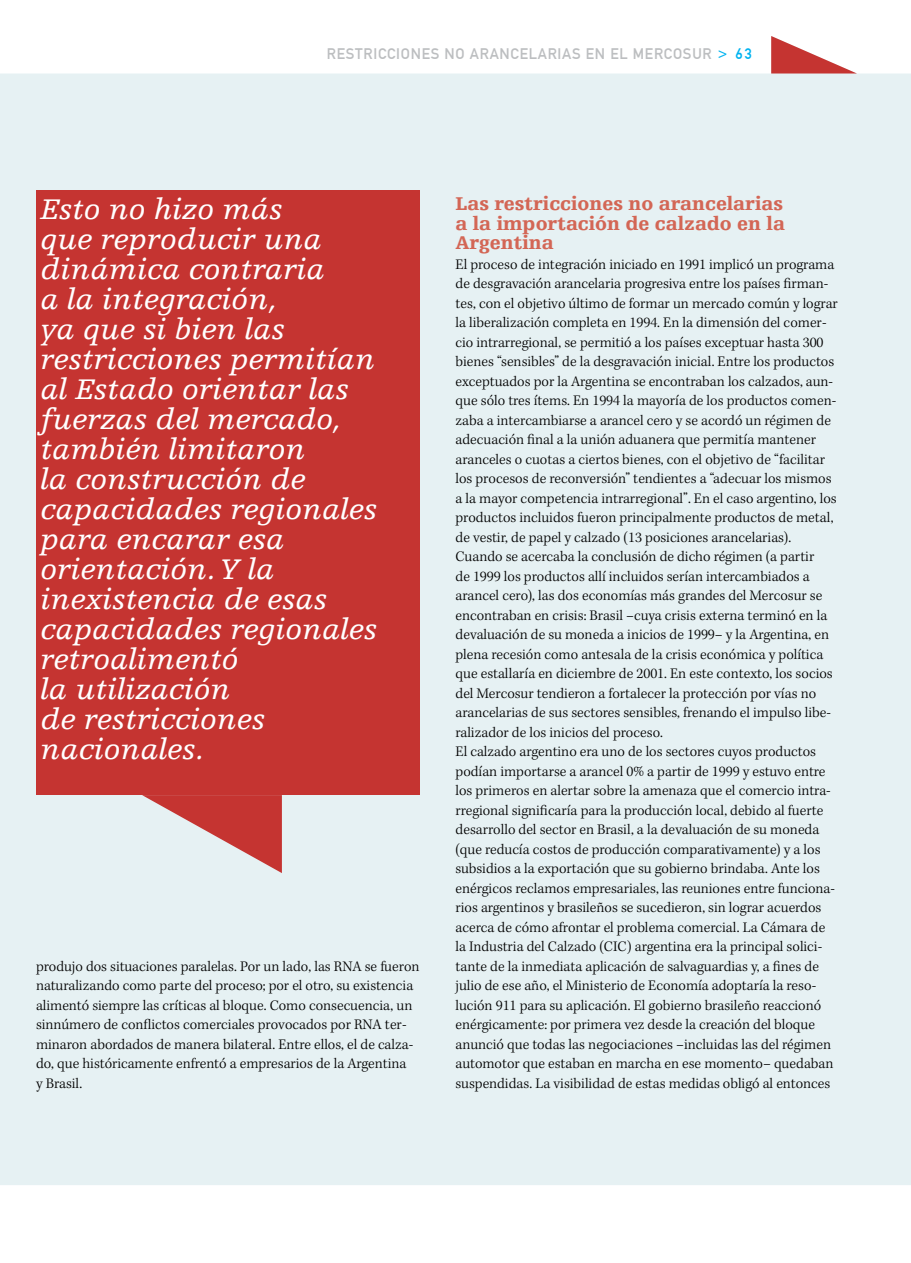
<style>
.page{position:relative;width:911px;height:1263px;background:#fff}
.page>*{position:absolute;margin:0;border:0;box-sizing:border-box;transform-origin:0 0}
.t1{font:italic 30px/30px "Egyptienne F";color:#fff}
.t2{font:900 19.5px/19.5px "Egyptienne F";color:#d36655;text-align:justify}
.t3{font:300 15px/19.5px "Kepler Std";color:#000}
.t4{font:15px "DIN1451 Mittelschrift";letter-spacing:.05em;color:#bcbec0}
.s1{color:#00b3f0}
</style>
<div class="page">
<div style="left:0;top:73px;width:911px;height:1112px;background:#e6f1f3"></div>
<svg style="left:771px;top:36px;width:86px;height:38px"></svg>
<div style="left:36px;top:190px;width:383px;height:605px;background:#c53431"></div>
<svg style="left:142px;top:795px;width:140px;height:78px;background:#d59392"></svg>
<p class="t4" style="left:327px;top:45px;width:427px">RESTRICCIONES NO ARANCELARIAS EN EL MERCOSUR <span class="s1">&gt; 63</span></p>
<p class="t1" style="left:40px;top:195px;width:338px">Esto no hizo más<br>que reproducir una dinámica contraria<br>a la integración,<br>ya que si bien las restricciones permitían al Estado orientar las fuerzas del mercado, también limitaron<br>la construcción de capacidades regionales para encarar esa orientación. Y la inexistencia de esas capacidades regionales retroalimentó<br>la utilización<br>de restricciones nacionales.</p>
<p class="t3" style="left:36px;top:957px;width:385px">produjo dos situaciones paralelas. Por un lado, las RNA se fueron naturalizando como parte del proceso; por el otro, su existencia alimentó siempre las críticas al bloque. Como consecuencia, un sinnúmero de conflictos comerciales provocados por RNA ter&shy;minaron abordados de manera bilateral. Entre ellos, el de calza&shy;do, que históricamente enfrentó a empresarios de la Argentina<br>y Brasil.</p>
<h2 class="t2" style="left:455px;top:194px;width:331px">Las restricciones no arancelarias a la importación de calzado en la Argentina</h2>
<p class="t3" style="left:455px;top:255px;width:384px">El proceso de integración iniciado en 1991 implicó un programa de desgravación arancelaria progresiva entre los países firman&shy;tes, con el objetivo último de formar un mercado común y lograr la liberalización completa en 1994. En la dimensión del comer&shy;cio intrarregional, se permitió a los países exceptuar hasta 300 bienes “sensibles” de la desgravación inicial. Entre los productos exceptuados por la Argentina se encontraban los calzados, aun&shy;que sólo tres ítems. En 1994 la mayoría de los productos comen&shy;zaba a intercambiarse a arancel cero y se acordó un régimen de adecuación final a la unión aduanera que permitía mantener aranceles o cuotas a ciertos bienes, con el objetivo de “facilitar los procesos de reconversión” tendientes a “adecuar los mismos a la mayor competencia intrarregional”. En el caso argentino, los productos incluidos fueron principalmente productos de metal, de vestir, de papel y calzado (13 posiciones arancelarias).<br>Cuando se acercaba la conclusión de dicho régimen (a partir<br>de 1999 los productos allí incluidos serían intercambiados a arancel cero), las dos economías más grandes del Mercosur se encontraban en crisis: Brasil –cuya crisis externa terminó en la devaluación de su moneda a inicios de 1999– y la Argentina, en plena recesión como antesala de la crisis económica y política que estallaría en diciembre de 2001. En este contexto, los socios del Mercosur tendieron a fortalecer la protección por vías no arancelarias de sus sectores sensibles, frenando el impulso libe&shy;ralizador de los inicios del proceso.<br>El calzado argentino era uno de los sectores cuyos productos podían importarse a arancel 0% a partir de 1999 y estuvo entre los primeros en alertar sobre la amenaza que el comercio intra&shy;rregional significaría para la producción local, debido al fuerte desarrollo del sector en Brasil, a la devaluación de su moneda (que reducía costos de producción comparativamente) y a los subsidios a la exportación que su gobierno brindaba. Ante los enérgicos reclamos empresariales, las reuniones entre funciona&shy;rios argentinos y brasileños se sucedieron, sin lograr acuerdos acerca de cómo afrontar el problema comercial. La Cámara de la Industria del Calzado (CIC) argentina era la principal solici&shy;tante de la inmediata aplicación de salvaguardias y, a fines de julio de ese año, el Ministerio de Economía adoptaría la reso&shy;lución 911 para su aplicación. El gobierno brasileño reaccionó enérgicamente: por primera vez desde la creación del bloque anunció que todas las negociaciones –incluidas las del régimen automotor que estaban en marcha en ese momento– quedaban suspendidas. La visibilidad de estas medidas obligó al entonces</p>
</div>
